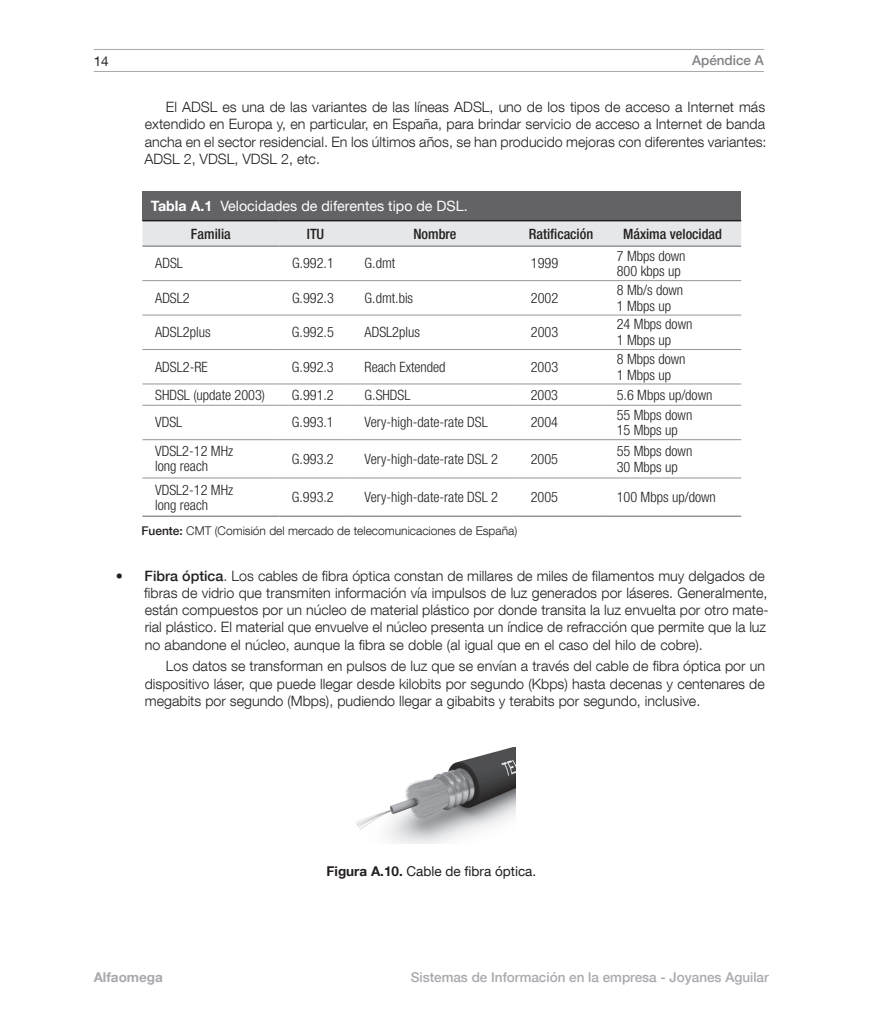
<style>
.page{position:relative;width:893px;height:1021px;background:#fff}
.page>*{position:absolute;margin:0;border:0;box-sizing:border-box;transform-origin:0 0}
.t1{font:300 14.25px/17.2px "Helvetica Neue LT Com";color:#231f20;text-align:justify}
.t2{font:300 condensed 14.25px/15.8px "Helvetica Neue LT Com";color:#231f20}
.t3{font:14.25px/27.6px "Helvetica Neue LT Com";color:#fff}
.t4{font:500 condensed 14.25px "Helvetica Neue LT Com";color:#231f20}
.t5{font:500 13.5px "Helvetica Neue LT Com";color:#a8a9ad}
.t6{font:13.5px "Helvetica Neue LT Com";color:#231f20}
.t7{font:500 13.5px "Helvetica Neue LT Com";color:#808285}
.t8{font:700 13.5px "Helvetica Neue LT Com";color:#a8a9ad}
.t9{font:300 12px "Helvetica Neue LT Com";color:#231f20}
.s1{font-weight:700}
.s2{font-weight:500;font-stretch:condensed;color:#231f20}
.s3{font-weight:500}
</style>
<div class="page">
<hr style="left:94px;top:49px;width:670px;height:1px;background:#a8a9ad">
<hr style="left:94px;top:71px;width:670px;height:1px;background:#a8a9ad">
<div style="left:142px;top:191px;width:599px;height:30px;background:#636366"></div>
<div style="left:142px;top:221px;width:599px;height:24px;background:#e6e7e9"></div>
<hr style="left:142px;top:245px;width:137px;height:2px;background:#939598">
<hr style="left:279px;top:245px;width:73px;height:2px;background:#939598">
<hr style="left:352px;top:245px;width:166px;height:2px;background:#939598">
<hr style="left:518px;top:245px;width:86px;height:2px;background:#939598">
<hr style="left:604px;top:245px;width:137px;height:2px;background:#939598">
<hr style="left:142px;top:220px;width:137px;height:1px;background:#231f20">
<hr style="left:279px;top:220px;width:73px;height:1px;background:#231f20">
<hr style="left:352px;top:220px;width:166px;height:1px;background:#231f20">
<hr style="left:518px;top:220px;width:86px;height:1px;background:#231f20">
<hr style="left:604px;top:220px;width:137px;height:1px;background:#231f20">
<hr style="left:142px;top:280px;width:137px;height:1px;background:#939598">
<hr style="left:279px;top:280px;width:73px;height:1px;background:#939598">
<hr style="left:352px;top:280px;width:166px;height:1px;background:#939598">
<hr style="left:518px;top:280px;width:86px;height:1px;background:#939598">
<hr style="left:604px;top:280px;width:137px;height:1px;background:#939598">
<hr style="left:142px;top:315px;width:137px;height:1px;background:#939598">
<hr style="left:279px;top:315px;width:73px;height:1px;background:#939598">
<hr style="left:352px;top:315px;width:166px;height:1px;background:#939598">
<hr style="left:518px;top:315px;width:86px;height:1px;background:#939598">
<hr style="left:604px;top:315px;width:137px;height:1px;background:#939598">
<hr style="left:142px;top:349px;width:137px;height:1px;background:#939598">
<hr style="left:279px;top:349px;width:73px;height:1px;background:#939598">
<hr style="left:352px;top:349px;width:166px;height:1px;background:#939598">
<hr style="left:518px;top:349px;width:86px;height:1px;background:#939598">
<hr style="left:604px;top:349px;width:137px;height:1px;background:#939598">
<hr style="left:142px;top:383px;width:137px;height:1px;background:#939598">
<hr style="left:279px;top:383px;width:73px;height:1px;background:#939598">
<hr style="left:352px;top:383px;width:166px;height:1px;background:#939598">
<hr style="left:518px;top:383px;width:86px;height:1px;background:#939598">
<hr style="left:604px;top:383px;width:137px;height:1px;background:#939598">
<hr style="left:142px;top:405px;width:137px;height:1px;background:#939598">
<hr style="left:279px;top:405px;width:73px;height:1px;background:#939598">
<hr style="left:352px;top:405px;width:166px;height:1px;background:#939598">
<hr style="left:518px;top:405px;width:86px;height:1px;background:#939598">
<hr style="left:604px;top:405px;width:137px;height:1px;background:#939598">
<hr style="left:142px;top:439px;width:137px;height:1px;background:#939598">
<hr style="left:279px;top:439px;width:73px;height:1px;background:#939598">
<hr style="left:352px;top:439px;width:166px;height:1px;background:#939598">
<hr style="left:518px;top:439px;width:86px;height:1px;background:#939598">
<hr style="left:604px;top:439px;width:137px;height:1px;background:#939598">
<hr style="left:142px;top:477px;width:137px;height:1px;background:#939598">
<hr style="left:279px;top:477px;width:73px;height:1px;background:#939598">
<hr style="left:352px;top:477px;width:166px;height:1px;background:#939598">
<hr style="left:518px;top:477px;width:86px;height:1px;background:#939598">
<hr style="left:604px;top:477px;width:137px;height:1px;background:#939598">
<hr style="left:142px;top:515px;width:137px;height:2px;background:#939598">
<hr style="left:279px;top:515px;width:73px;height:2px;background:#939598">
<hr style="left:352px;top:515px;width:166px;height:2px;background:#939598">
<hr style="left:518px;top:515px;width:86px;height:2px;background:#939598">
<hr style="left:604px;top:515px;width:137px;height:2px;background:#939598">
<img style="left:355px;top:747px;width:160px;height:96px">
<p class="t6" style="left:94px;top:53px;width:17px">14</p>
<p class="t7" style="left:692px;top:52px;width:73px">Apéndice A</p>
<p class="t1" style="left:144px;top:98px;width:624px;text-indent:22px">El ADSL es una de las variantes de las líneas ADSL, uno de los tipos de acceso a Internet más extendido en Europa y, en particular, en España, para brindar servicio de acceso a Internet de banda ancha en el sector residencial. En los últimos años, se han producido mejoras con diferentes variantes:<br>ADSL 2, VDSL, VDSL 2, etc.</p>
<p class="t3" style="left:191px;top:192px;width:278px;text-indent:-40px"><span class="s1">Tabla A.1</span> Velocidades de diferentes tipo de DSL.<br><span class="s2">Familia</span></p>
<p class="t4" style="left:307px;top:225px;width:19px">ITU</p>
<p class="t4" style="left:413px;top:225px;width:45px">Nombre</p>
<p class="t4" style="left:529px;top:225px;width:66px">Ratificación</p>
<p class="t4" style="left:623px;top:225px;width:100px">Máxima velocidad</p>
<p class="t2" style="left:155px;top:255px;width:29px">ADSL</p>
<p class="t2" style="left:292px;top:255px;width:43px">G.992.1</p>
<p class="t2" style="left:365px;top:255px;width:32px">G.dmt</p>
<p class="t2" style="left:531px;top:255px;width:29px">1999</p>
<p class="t2" style="left:617px;top:248px;width:70px">7 Mbps down<br>800 kbps up</p>
<p class="t2" style="left:155px;top:290px;width:36px">ADSL2</p>
<p class="t2" style="left:292px;top:290px;width:43px">G.992.3</p>
<p class="t2" style="left:365px;top:290px;width:50px">G.dmt.bis</p>
<p class="t2" style="left:531px;top:290px;width:29px">2002</p>
<p class="t2" style="left:617px;top:282px;width:68px">8 Mb/s down<br>1 Mbps up</p>
<p class="t2" style="left:155px;top:324px;width:57px">ADSL2plus</p>
<p class="t2" style="left:292px;top:324px;width:43px">G.992.5</p>
<p class="t2" style="left:365px;top:324px;width:57px">ADSL2plus</p>
<p class="t2" style="left:531px;top:324px;width:29px">2003</p>
<p class="t2" style="left:617px;top:316px;width:77px">24 Mbps down<br>1 Mbps up</p>
<p class="t2" style="left:155px;top:359px;width:54px">ADSL2-RE</p>
<p class="t2" style="left:292px;top:359px;width:43px">G.992.3</p>
<p class="t2" style="left:365px;top:359px;width:82px">Reach Extended</p>
<p class="t2" style="left:531px;top:359px;width:29px">2003</p>
<p class="t2" style="left:617px;top:351px;width:70px">8 Mbps down<br>1 Mbps up</p>
<p class="t2" style="left:155px;top:386px;width:111px">SHDSL (update 2003)</p>
<p class="t2" style="left:292px;top:386px;width:43px">G.991.2</p>
<p class="t2" style="left:365px;top:386px;width:47px">G.SHDSL</p>
<p class="t2" style="left:531px;top:386px;width:29px">2003</p>
<p class="t2" style="left:617px;top:386px;width:97px">5.6 Mbps up/down</p>
<p class="t2" style="left:155px;top:414px;width:29px">VDSL</p>
<p class="t2" style="left:292px;top:414px;width:43px">G.993.1</p>
<p class="t2" style="left:365px;top:414px;width:125px">Very-high-date-rate DSL</p>
<p class="t2" style="left:531px;top:414px;width:29px">2004</p>
<p class="t2" style="left:617px;top:406px;width:77px">55 Mbps down<br>15 Mbps up</p>
<p class="t2" style="left:155px;top:444px;width:80px;line-height:15px">VDSL2-12 MHz long reach</p>
<p class="t2" style="left:292px;top:451px;width:43px">G.993.2</p>
<p class="t2" style="left:365px;top:451px;width:135px">Very-high-date-rate DSL 2</p>
<p class="t2" style="left:531px;top:451px;width:29px">2005</p>
<p class="t2" style="left:617px;top:443px;width:77px">55 Mbps down<br>30 Mbps up</p>
<p class="t2" style="left:155px;top:482px;width:80px;line-height:15px">VDSL2-12 MHz long reach</p>
<p class="t2" style="left:292px;top:489px;width:43px">G.993.2</p>
<p class="t2" style="left:365px;top:489px;width:135px">Very-high-date-rate DSL 2</p>
<p class="t2" style="left:531px;top:489px;width:29px">2005</p>
<p class="t2" style="left:617px;top:489px;width:101px">100 Mbps up/down</p>
<p class="t9" style="left:141px;top:523px;width:377px"><span class="s3">Fuente:</span> CMT (Comisión del mercado de telecomunicaciones de España)</p>
<p class="t1" style="left:144px;top:566px;width:626px;text-align:left;text-indent:-28px"><span class="s3">• Fibra óptica</span>. Los cables de fibra óptica constan de millares de miles de filamentos muy delgados de fibras de vidrio que transmiten información vía impulsos de luz generados por láseres. Generalmente, están compuestos por un núcleo de material plástico por donde transita la luz envuelta por otro mate&shy;rial plástico. El material que envuelve el núcleo presenta un índice de refracción que permite que la luz no abandone el núcleo, aunque la fibra se doble (al igual que en el caso del hilo de cobre).</p>
<p class="t1" style="left:145px;top:657px;width:622px;text-indent:21px">Los datos se transforman en pulsos de luz que se envían a través del cable de fibra óptica por un dispositivo láser, que puede llegar desde kilobits por segundo (Kbps) hasta decenas y centenares de megabits por segundo (Mbps), pudiendo llegar a gibabits y terabits por segundo, inclusive.</p>
<p class="t6" style="left:326px;top:863px;width:211px"><span class="s1">Figura A.10.</span> Cable de fibra óptica.</p>
<p class="t8" style="left:94px;top:969px;width:71px">Alfaomega</p>
<p class="t5" style="left:411px;top:969px;width:360px">Sistemas de Información en la empresa - Joyanes Aguilar</p>
</div>
